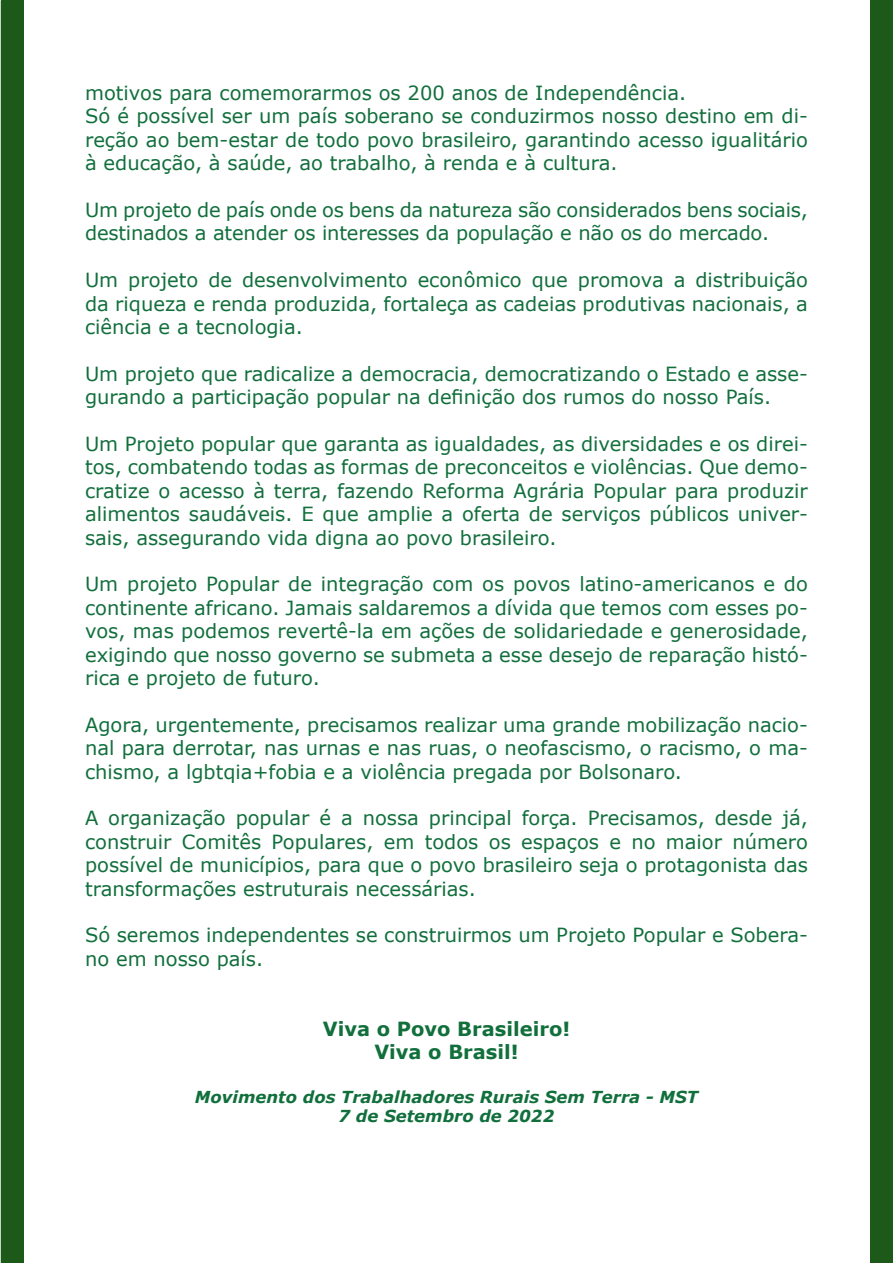
<style>
.page{position:relative;width:893px;height:1263px;background:#fff}
.page>*{position:absolute;margin:0;border:0;box-sizing:border-box;transform-origin:0 0}
.t1{font:19.5px/23.4px "Verdana";color:#116f3c;text-align:justify}
.t2{font:700 19.5px "Verdana";color:#116f3c}
.t3{font:italic 700 16.5px "Verdana";color:#116f3c}
</style>
<div class="page">
<div style="left:1px;top:0;width:22px;height:1263px;background:#1d5919"></div>
<div style="left:870px;top:0;width:23px;height:1263px;background:#1d5919"></div>
<p class="t1" style="left:85px;top:81px;width:603px">motivos para comemorarmos os 200 anos de Independência.</p>
<p class="t1" style="left:85px;top:105px;width:724px">Só é possível ser um país soberano se conduzirmos nosso destino em di&shy;reção ao bem-estar de todo povo brasileiro, garantindo acesso igualitário à educação, à saúde, ao trabalho, à renda e à cultura.</p>
<p class="t1" style="left:85px;top:198px;width:724px">Um projeto de país onde os bens da natureza são considerados bens sociais, destinados a atender os interesses da população e não os do mercado.</p>
<p class="t1" style="left:85px;top:269px;width:724px">Um projeto de desenvolvimento econômico que promova a distribuição da riqueza e renda produzida, fortaleça as cadeias produtivas nacionais, a ciência e a tecnologia.</p>
<p class="t1" style="left:85px;top:362px;width:724px">Um projeto que radicalize a democracia, democratizando o Estado e asse&shy;gurando a participação popular na definição dos rumos do nosso País.</p>
<p class="t1" style="left:85px;top:432px;width:724px">Um Projeto popular que garanta as igualdades, as diversidades e os direi&shy;tos, combatendo todas as formas de preconceitos e violências. Que demo&shy;cratize o acesso à terra, fazendo Reforma Agrária Popular para produzir alimentos saudáveis. E que amplie a oferta de serviços públicos univer&shy;sais, assegurando vida digna ao povo brasileiro.</p>
<p class="t1" style="left:85px;top:573px;width:724px">Um projeto Popular de integração com os povos latino-americanos e do continente africano. Jamais saldaremos a dívida que temos com esses po&shy;vos, mas podemos revertê-la em ações de solidariedade e generosidade, exigindo que nosso governo se submeta a esse desejo de reparação histó&shy;rica e projeto de futuro.</p>
<p class="t1" style="left:85px;top:713px;width:724px">Agora, urgentemente, precisamos realizar uma grande mobilização nacio&shy;nal para derrotar, nas urnas e nas ruas, o neofascismo, o racismo, o ma&shy;chismo, a lgbtqia+fobia e a violência pregada por Bolsonaro.</p>
<p class="t1" style="left:85px;top:807px;width:724px">A organização popular é a nossa principal força. Precisamos, desde já, construir Comitês Populares, em todos os espaços e no maior número possível de municípios, para que o povo brasileiro seja o protagonista das transformações estruturais necessárias.</p>
<p class="t1" style="left:85px;top:924px;width:724px">Só seremos independentes se construirmos um Projeto Popular e Sobera&shy;no em nosso país.</p>
<p class="t2" style="left:323px;top:1016px;width:249px">Viva o Povo Brasileiro!</p>
<p class="t2" style="left:374px;top:1040px;width:146px">Viva o Brasil!</p>
<p class="t3" style="left:195px;top:1086px;width:505px">Movimento dos Trabalhadores Rurais Sem Terra - MST</p>
<p class="t3" style="left:339px;top:1106px;width:217px">7 de Setembro de 2022</p>
</div>
